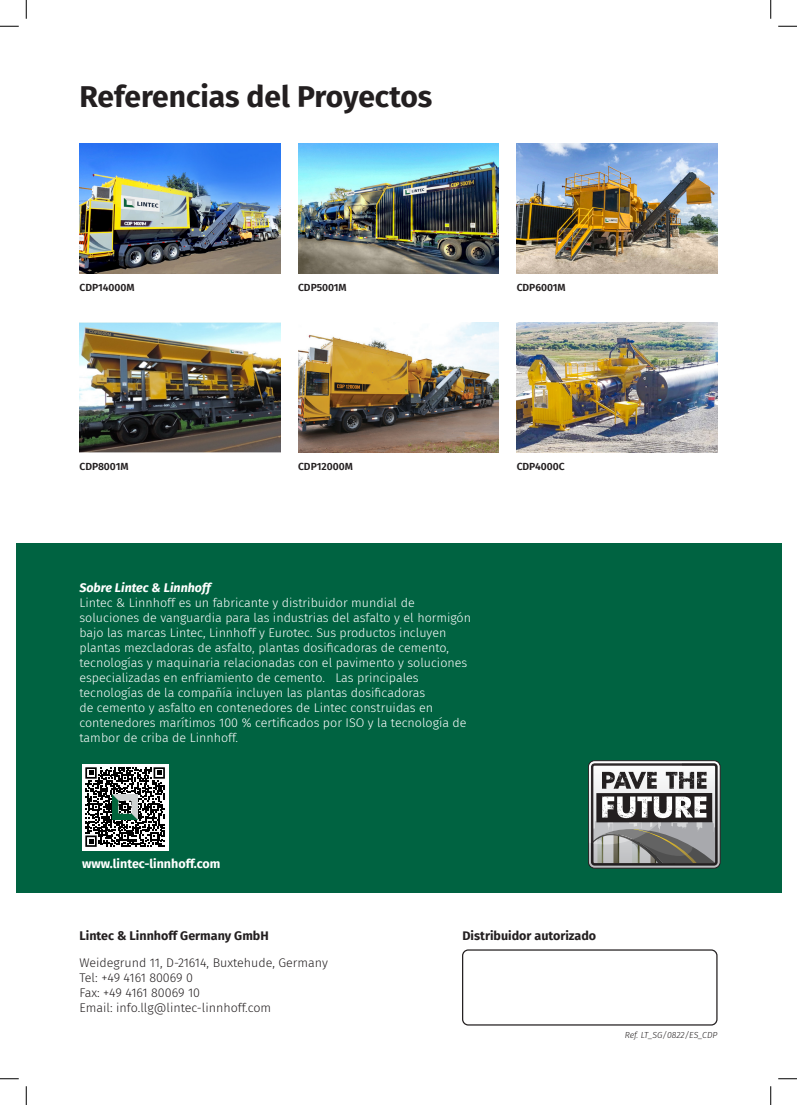
<style>
.page{position:relative;width:797px;height:1105px;background:#fff}
.page>*{position:absolute;margin:0;border:0;box-sizing:border-box;transform-origin:0 0}
.t1{font:700 30px "Fira Sans";color:#231f20}
.t2{font:300 12.5px/15px "Fira Sans";color:#fff}
.t3{font:300 12.5px "Fira Sans";color:#231f20}
.t4{font:700 12.5px "Fira Sans";color:#231f20}
.t5{font:700 12.5px "Fira Sans";color:#fff}
.t6{font:italic 700 12.5px "Fira Sans";color:#fff}
.t7{font:600 10.38px "Fira Sans";color:#231f20}
.t8{font:italic 300 8.75px "Fira Sans";color:#231f20}
</style>
<div class="page">
<img style="left:79px;top:144px;width:201px;height:130px">
<img style="left:516px;top:144px;width:201px;height:130px">
<img style="left:298px;top:322px;width:201px;height:130px">
<img style="left:298px;top:144px;width:201px;height:130px">
<img style="left:79px;top:322px;width:201px;height:130px">
<img style="left:516px;top:322px;width:201px;height:130px">
<div style="left:16px;top:544px;width:765px;height:349px;background:#006341"></div>
<div style="left:82px;top:764px;width:86px;height:86px;background:#fff"></div>
<svg style="left:85px;top:767px;width:80px;height:80px"></svg>
<img style="left:113px;top:795px;width:24px;height:24px">
<div style="left:462px;top:949px;width:255px;height:76px;border:1px solid #231f20;border-radius:6px"></div>
<svg style="left:588px;top:761px;width:132px;height:107px;background:#8f8e8d"></svg>
<div style="left:588px;top:761px;width:132px;height:107px;border:1px solid #231f20;border-radius:6px"></div>
<svg style="left:0;top:25px;width:19px;height:2px"></svg>
<svg style="left:778px;top:25px;width:19px;height:2px"></svg>
<svg style="left:0;top:1078px;width:19px;height:1px"></svg>
<svg style="left:778px;top:1078px;width:19px;height:1px"></svg>
<svg style="left:25px;top:0;width:2px;height:19px"></svg>
<svg style="left:25px;top:1086px;width:2px;height:19px"></svg>
<svg style="left:770px;top:0;width:1px;height:19px"></svg>
<svg style="left:770px;top:1086px;width:1px;height:19px"></svg>
<p class="t1" style="left:79px;top:72px;width:354px">Referencias del Proyectos</p>
<p class="t7" style="left:79px;top:279px;width:57px">CDP14000M</p>
<p class="t7" style="left:298px;top:279px;width:50px">CDP5001M</p>
<p class="t7" style="left:516px;top:279px;width:51px">CDP6001M</p>
<p class="t7" style="left:79px;top:458px;width:51px">CDP8001M</p>
<p class="t7" style="left:298px;top:458px;width:56px">CDP12000M</p>
<p class="t6" style="left:79px;top:577px;width:133px">Sobre Lintec &amp; Linnhoff</p>
<p class="t2" style="left:79px;top:595px;width:393px">Lintec &amp; Linnhoff es un fabricante y distribuidor mundial de soluciones de vanguardia para las industrias del asfalto y el hormigón bajo las marcas Lintec, Linnhoff y Eurotec. Sus productos incluyen plantas mezcladoras de asfalto, plantas dosificadoras de cemento, tecnologías y maquinaria relacionadas con el pavimento y soluciones especializadas en enfriamiento de cemento. Las principales tecnologías de la compañía incluyen las plantas dosificadoras<br>de cemento y asfalto en contenedores de Lintec construidas en contenedores marítimos 100 % certificados por ISO y la tecnología de tambor de criba de Linnhoff.</p>
<p class="t7" style="left:516px;top:458px;width:49px">CDP4000C</p>
<p class="t5" style="left:82px;top:853px;width:140px">www.lintec-linnhoff.com</p>
<p class="t4" style="left:79px;top:925px;width:191px">Lintec &amp; Linnhoff Germany GmbH</p>
<p class="t4" style="left:462px;top:925px;width:135px">Distribuidor autorizado</p>
<p class="t3" style="left:79px;top:954px;width:250px">Weidegrund 11, D-21614, Buxtehude, Germany</p>
<p class="t3" style="left:79px;top:969px;width:115px">Tel: +49 4161 80069 0</p>
<p class="t3" style="left:79px;top:984px;width:122px">Fax: +49 4161 80069 10</p>
<p class="t3" style="left:79px;top:999px;width:193px">Email: info.llg@lintec-linnhoff.com</p>
<p class="t8" style="left:624px;top:1029px;width:94px">Ref. LT_SG/0822/ES_CDP</p>
</div>
